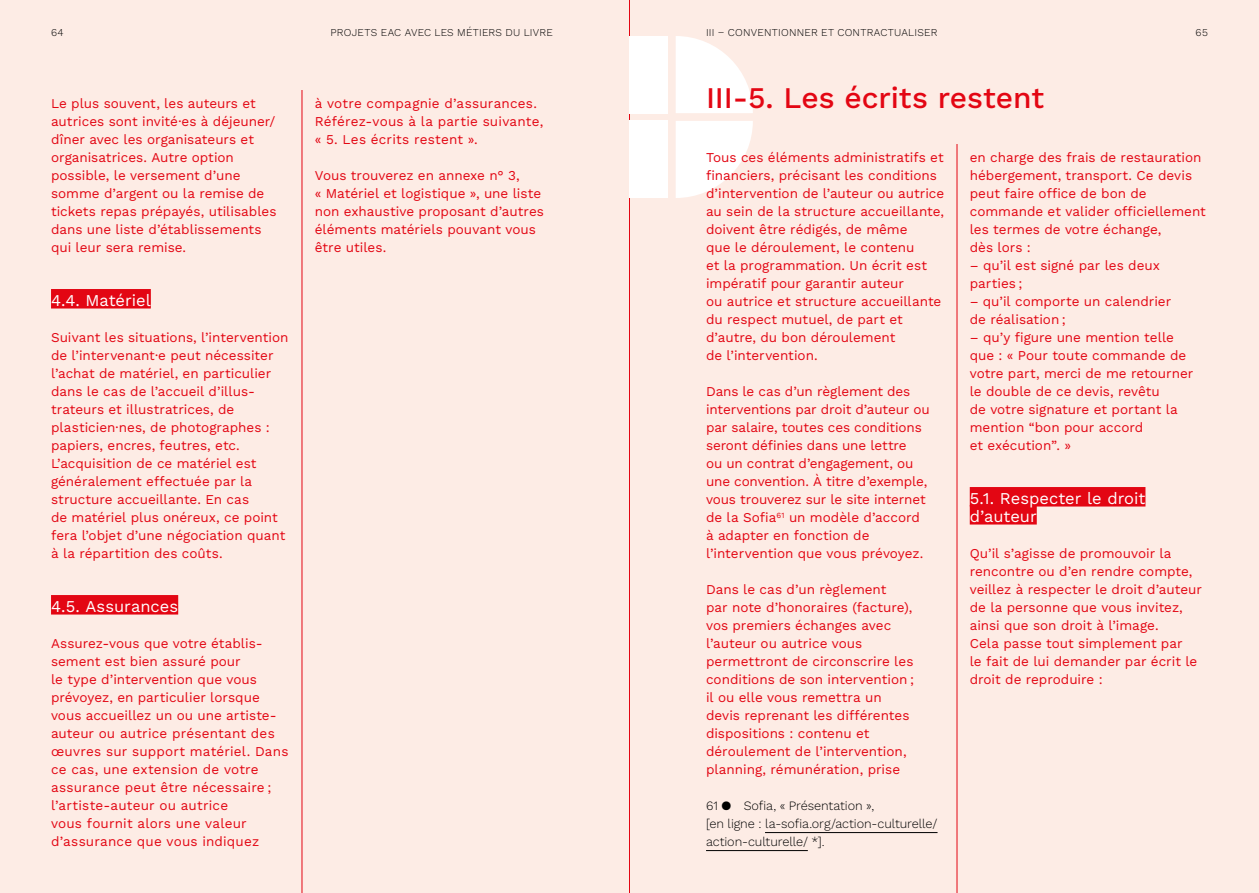
<style>
.page{position:relative;width:1259px;height:893px;background:#fdece5}
.page>*{position:absolute;margin:0;border:0;box-sizing:border-box;transform-origin:0 0}
.Titre_section{font:500 30px "Work Sans";letter-spacing:-.005em;color:#e30613}
.Titre_sous-section{font:16.5px "Work Sans";color:#fff}
.Texte_labeur{font:13.5px/18px "Work Sans";color:#e30613}
.Note_de_bas_de_page{font:300 12.75px/18px "Work Sans";letter-spacing:-.01em;color:#000}
.t1{font:300 10.5px "Work Sans";letter-spacing:.02em;color:#000}
</style>
<div class="page">
<hr style="left:629px;top:0;width:1px;height:893px;background:#e30613">
<svg style="left:676px;top:36px;width:77px;height:77px"></svg>
<svg style="left:676px;top:121px;width:77px;height:77px"></svg>
<div style="left:629px;top:121px;width:39px;height:77px;background:#fff"></div>
<div style="left:629px;top:36px;width:39px;height:77px;background:#fff"></div>
<div style="left:51px;top:289px;width:100px;height:19px;background:#e30613"></div>
<div style="left:51px;top:595px;width:127px;height:19px;background:#e30613"></div>
<hr style="left:302px;top:90px;width:1px;height:803px;background:#e30613">
<hr style="left:765px;top:832px;width:172px;height:1px;background:#000">
<hr style="left:706px;top:850px;width:102px;height:1px;background:#000">
<div style="left:969px;top:487px;width:176px;height:19px;background:#e30613"></div>
<div style="left:969px;top:505px;width:67px;height:19px;background:#e30613"></div>
<hr style="left:956px;top:144px;width:1px;height:749px;background:#e30613">
<p class="t1" style="left:51px;top:24px;width:14px">64</p>
<p class="t1" style="left:331px;top:24px;width:224px">PROJETS EAC AVEC LES MÉTIERS DU LIVRE</p>
<p class="t1" style="left:706px;top:24px;width:233px">III – CONVENTIONNER ET CONTRACTUALISER</p>
<p class="t1" style="left:1195px;top:24px;width:14px">65</p>
<p class="Texte_labeur" style="left:51px;top:94px;width:206px">Le plus souvent, les auteurs et</p>
<p class="Texte_labeur" style="left:51px;top:112px;width:227px">autrices sont invité·es à déjeuner/ dîner avec les organisateurs et organisatrices. Autre option possible, le versement d’une somme d’argent ou la remise de tickets repas prépayés, utilisables dans une liste d’établissements qui leur sera remise.</p>
<p class="Titre_sous-section" style="left:51px;top:288px;width:101px">4.4. Matériel</p>
<p class="Texte_labeur" style="left:51px;top:328px;width:239px">Suivant les situations, l’intervention de l’intervenant·e peut nécessiter l’achat de matériel, en particulier dans le cas de l’accueil d’illus&shy;trateurs et illustratrices, de plasticien·nes, de photographes : papiers, encres, feutres, etc.<br>L’acquisition de ce matériel est généralement effectuée par la structure accueillante. En cas<br>de matériel plus onéreux, ce point fera l’objet d’une négociation quant à la répartition des coûts.</p>
<p class="Titre_sous-section" style="left:51px;top:594px;width:129px">4.5. Assurances</p>
<p class="Texte_labeur" style="left:51px;top:634px;width:239px">Assurez-vous que votre établis&shy;sement est bien assuré pour<br>le type d’intervention que vous prévoyez, en particulier lorsque vous accueillez un ou une artiste&shy;auteur ou autrice présentant des œuvres sur support matériel. Dans ce cas, une extension de votre assurance peut être nécessaire ; l’artiste-auteur ou autrice<br>vous fournit alors une valeur d’assurance que vous indiquez</p>
<p class="Texte_labeur" style="left:315px;top:94px;width:230px">à votre compagnie d’assurances.<br>Référez-vous à la partie suivante, « 5. Les écrits restent ».</p>
<p class="Texte_labeur" style="left:315px;top:166px;width:231px">Vous trouverez en annexe n° 3,<br>« Matériel et logistique », une liste non exhaustive proposant d’autres éléments matériels pouvant vous être utiles.</p>
<p class="Titre_section" style="left:706px;top:75px;width:339px">III-5. Les écrits restent</p>
<p class="Texte_labeur" style="left:706px;top:148px;width:240px">Tous ces éléments administratifs et financiers, précisant les conditions d’intervention de l’auteur ou autrice au sein de la structure accueillante, doivent être rédigés, de même<br>que le déroulement, le contenu<br>et la programmation. Un écrit est impératif pour garantir auteur<br>ou autrice et structure accueillante du respect mutuel, de part et d’autre, du bon déroulement<br>de l’intervention.</p>
<p class="Texte_labeur" style="left:706px;top:382px;width:225px">Dans le cas d’un règlement des interventions par droit d’auteur ou par salaire, toutes ces conditions seront définies dans une lettre<br>ou un contrat d’engagement, ou une convention. À titre d’exemple, vous trouverez sur le site internet de la Sofia<sup>61</sup> un modèle d’accord à adapter en fonction de l’intervention que vous prévoyez.</p>
<p class="Texte_labeur" style="left:706px;top:580px;width:209px">Dans le cas d’un règlement<br>par note d’honoraires (facture), vos premiers échanges avec l’auteur ou autrice vous permettront de circonscrire les conditions de son intervention ; il ou elle vous remettra un devis reprenant les différentes dispositions : contenu et déroulement de l’intervention, planning, rémunération, prise</p>
<p class="Note_de_bas_de_page" style="left:706px;top:796px;width:233px">61 ● Sofia, « Présentation »,<br>[en ligne : la-sofia.org/action-culturelle/ action-culturelle/ *].</p>
<p class="Texte_labeur" style="left:969px;top:148px;width:238px">en charge des frais de restauration hébergement, transport. Ce devis peut faire office de bon de commande et valider officiellement les termes de votre échange,<br>dès lors :</p>
<p class="Texte_labeur" style="left:969px;top:256px;width:192px">– qu’il est signé par les deux parties ;</p>
<p class="Texte_labeur" style="left:969px;top:292px;width:203px">– qu’il comporte un calendrier de réalisation ;</p>
<p class="Texte_labeur" style="left:969px;top:328px;width:225px">– qu’y figure une mention telle que : « Pour toute commande de votre part, merci de me retourner le double de ce devis, revêtu<br>de votre signature et portant la mention “bon pour accord<br>et exécution”. »</p>
<p class="Titre_sous-section" style="left:969px;top:486px;width:177px">5.1. Respecter le droit</p>
<p class="Titre_sous-section" style="left:969px;top:504px;width:68px">d’auteur</p>
<p class="Texte_labeur" style="left:969px;top:544px;width:234px">Qu’il s’agisse de promouvoir la rencontre ou d’en rendre compte, veillez à respecter le droit d’auteur de la personne que vous invitez, ainsi que son droit à l’image.<br>Cela passe tout simplement par<br>le fait de lui demander par écrit le droit de reproduire :</p>
</div>
